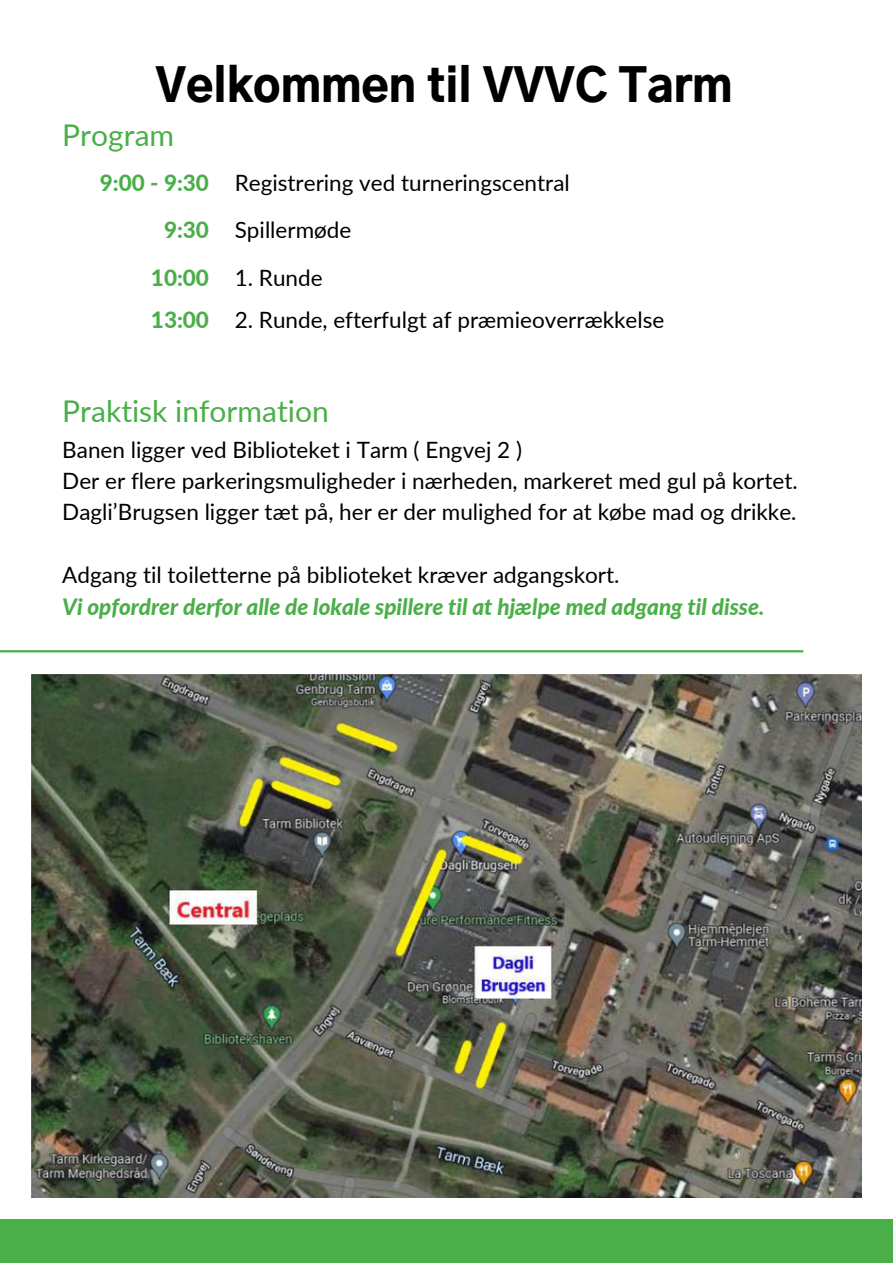
<style>
.page{position:relative;width:893px;height:1264px;background:#fff}
.page>*{position:absolute;margin:0;border:0;box-sizing:border-box;transform-origin:0 0}
.t1{font:900 45px "Gothic A1";color:#000}
.t2{font:30px "Lato";color:#4aaf48}
.t3{font:22.5px "Lato";color:#000}
.t4{font:italic 800 22.5px "Lato";color:#4aaf48}
.t5{font:800 22.5px "Lato";color:#4aaf48}
</style>
<div class="page">
<hr style="left:0;top:650px;width:803px;height:2px;background:#4aaf48">
<div style="left:0;top:1219px;width:892px;height:43px;background:#4aaf48"></div>
<img style="left:31px;top:674px;width:830px;height:523px">
<p class="t1" style="left:155px;top:66px;width:578px">Velkommen til VVVC Tarm</p>
<p class="t2" style="left:62px;top:116px;width:113px">Program</p>
<p class="t5" style="left:100px;top:168px;width:111px">9:00 - 9:30</p>
<p class="t3" style="left:235px;top:168px;width:336px">Registrering ved turneringscentral</p>
<p class="t5" style="left:164px;top:216px;width:46px">9:30</p>
<p class="t3" style="left:235px;top:216px;width:118px">Spillermøde</p>
<p class="t5" style="left:151px;top:263px;width:60px">10:00</p>
<p class="t3" style="left:235px;top:263px;width:89px">1. Runde</p>
<p class="t5" style="left:151px;top:305px;width:60px">13:00</p>
<p class="t3" style="left:235px;top:305px;width:431px">2. Runde, efterfulgt af præmieoverrækkelse</p>
<p class="t2" style="left:62px;top:392px;width:268px">Praktisk information</p>
<p class="t3" style="left:62px;top:435px;width:461px">Banen ligger ved Biblioteket i Tarm ( Engvej 2 )</p>
<p class="t3" style="left:62px;top:467px;width:736px">Der er flere parkeringsmuligheder i nærheden, markeret med gul på kortet.</p>
<p class="t3" style="left:62px;top:498px;width:735px">Dagli’Brugsen ligger tæt på, her er der mulighed for at købe mad og drikke.</p>
<p class="t3" style="left:62px;top:561px;width:558px">Adgang til toiletterne på biblioteket kræver adgangskort.</p>
<p class="t4" style="left:62px;top:592px;width:703px">Vi opfordrer derfor alle de lokale spillere til at hjælpe med adgang til disse.</p>
</div>
